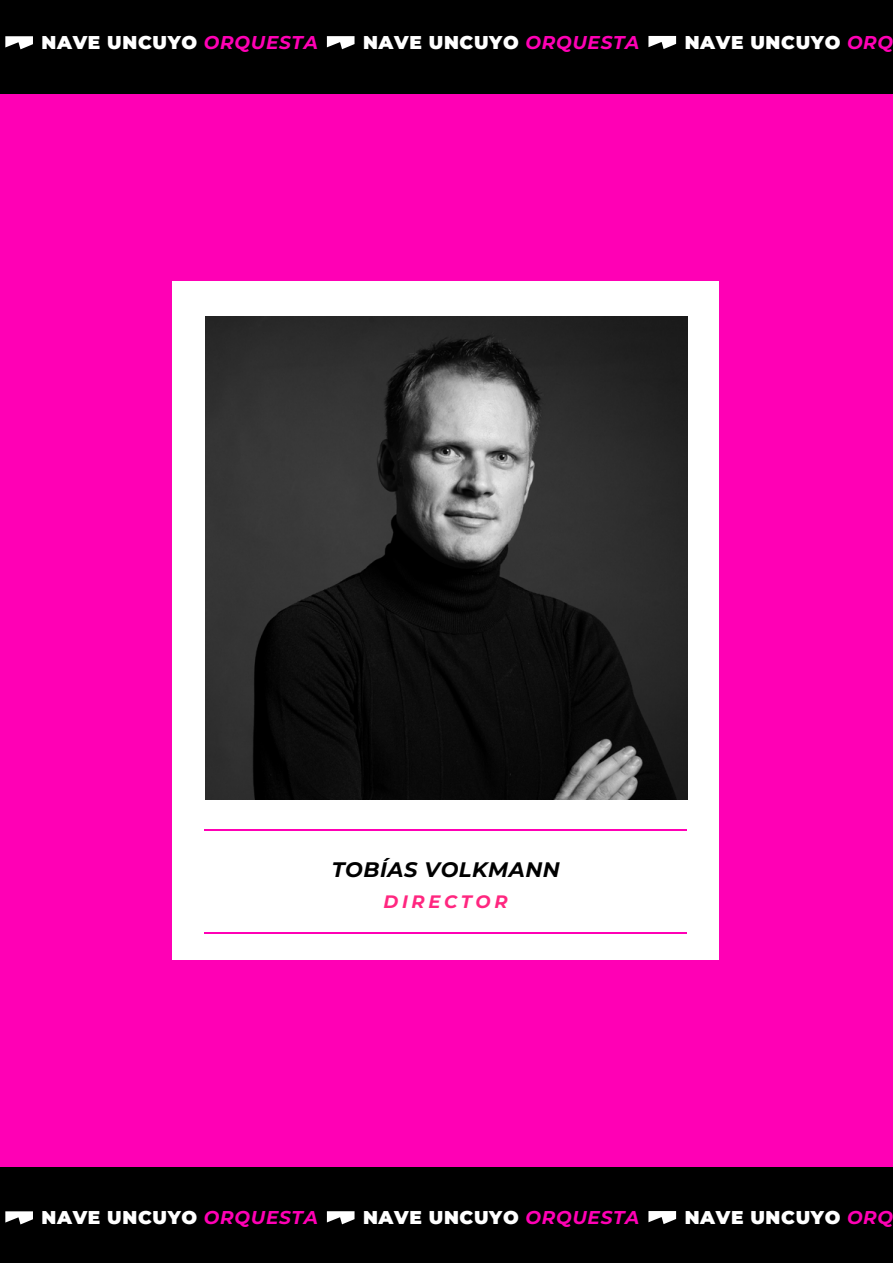
<style>
.page{position:relative;width:893px;height:1263px;background:#fff}
.page>*{position:absolute;margin:0;border:0;box-sizing:border-box;transform-origin:0 0}
.t1{font:italic 700 21px "Montserrat";letter-spacing:.025em;color:#000}
.t2{font:900 18.6px "Montserrat";letter-spacing:.035em;color:#fff}
.t3{font:italic 700 18px "Montserrat";letter-spacing:.2em;color:#ff2780}
.s1{font-weight:700;font-style:italic;color:#ff00b5}
</style>
<div class="page">
<div style="left:0;top:0;width:892px;height:1263px;background:#ff00b5"></div>
<div style="left:0;top:0;width:892px;height:94px;background:#000"></div>
<svg style="left:5px;top:36px;width:28px;height:13px"></svg>
<svg style="left:327px;top:36px;width:28px;height:13px"></svg>
<svg style="left:648px;top:36px;width:28px;height:13px"></svg>
<div style="left:0;top:1167px;width:892px;height:96px;background:#000"></div>
<svg style="left:5px;top:1211px;width:28px;height:13px"></svg>
<svg style="left:327px;top:1211px;width:28px;height:13px"></svg>
<svg style="left:648px;top:1211px;width:28px;height:13px"></svg>
<div style="left:172px;top:281px;width:547px;height:678px;background:#fff"></div>
<hr style="left:204px;top:932px;width:483px;height:2px;background:#ff00b5">
<hr style="left:204px;top:830px;width:483px;height:1px;background:#ff00b5">
<img style="left:205px;top:316px;width:483px;height:483px">
<p class="t2" style="left:42px;top:30px;width:278px">NAVE UNCUYO <span class="s1">ORQUESTA</span></p>
<p class="t2" style="left:363px;top:30px;width:278px">NAVE UNCUYO <span class="s1">ORQUESTA</span></p>
<p class="t2" style="left:685px;top:30px;width:210px">NAVE UNCUYO <span class="s1">ORQ</span></p>
<p class="t1" style="left:332px;top:855px;width:230px">TOBÍAS VOLKMANN</p>
<p class="t3" style="left:384px;top:889px;width:126px">DIRECTOR</p>
<p class="t2" style="left:42px;top:1205px;width:278px">NAVE UNCUYO <span class="s1">ORQUESTA</span></p>
<p class="t2" style="left:363px;top:1205px;width:278px">NAVE UNCUYO <span class="s1">ORQUESTA</span></p>
<p class="t2" style="left:685px;top:1205px;width:210px">NAVE UNCUYO <span class="s1">ORQ</span></p>
</div>
